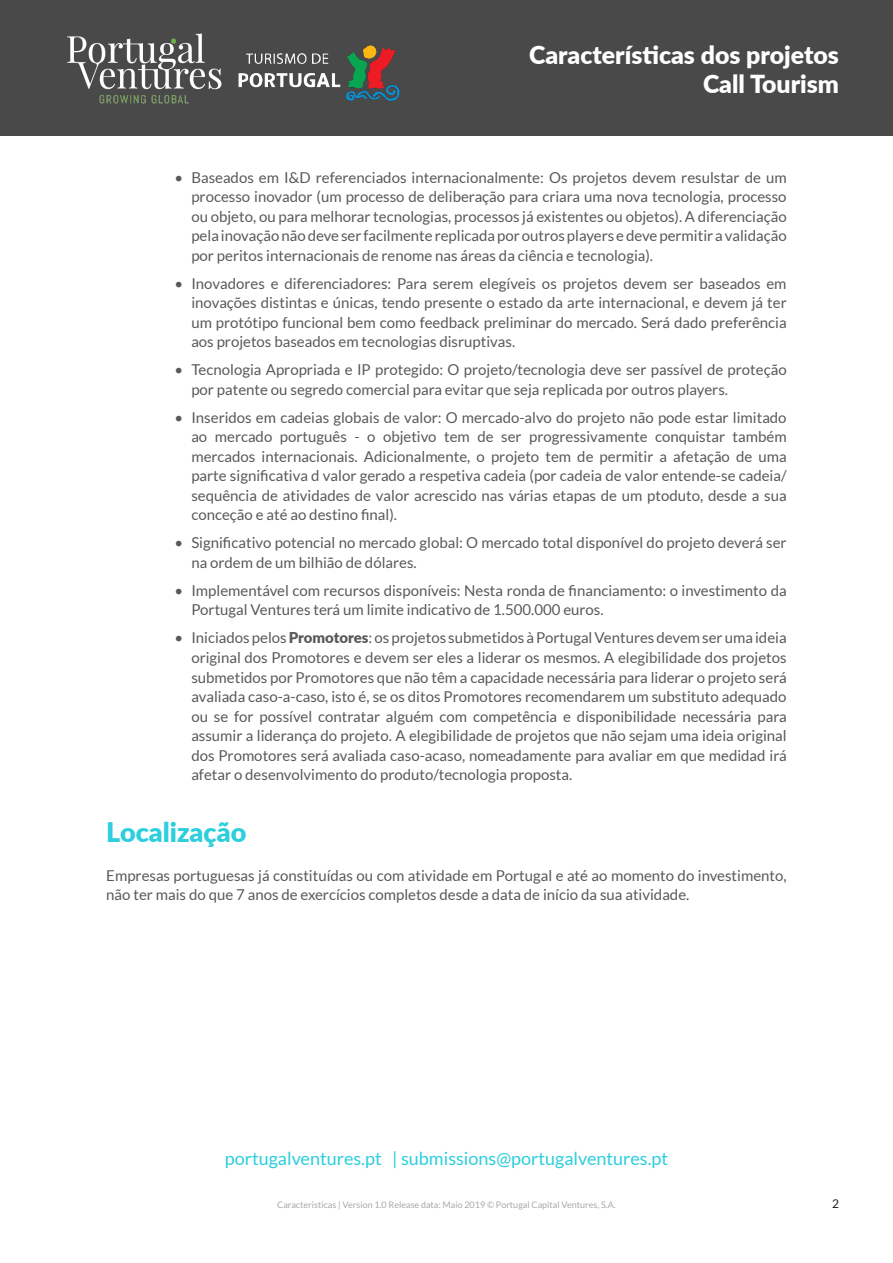
<style>
.page{position:relative;width:893px;height:1263px;background:#fff}
.page>*{position:absolute;margin:0;border:0;box-sizing:border-box;transform-origin:0 0}
.texto_PV{font:900 27px "Lato";color:#2dcedd}
.t1{font:900 24.9px/29.8px "Lato";color:#fff;text-align:right}
.t2{font:18px "Lato";color:#2dcedd}
.texto_PV-2{font:15px/19.5px "Lato";color:#595959;text-align:justify}
.t3{font:12px "Lato";color:#231f20}
.t4{font:9px "Lato";color:#a8a9ad}
.s1{font-weight:900}
</style>
<div class="page">
<div style="left:1px;top:1px;width:892px;height:135px;background:#494949"></div>
<img style="left:67px;top:33px;width:333px;height:71px">
<h2 class="t1" style="left:529px;top:38px;width:311px">Características dos projetos<br>Call Tourism</h2>
<p class="texto_PV-2" style="left:191px;top:168px;width:597px;text-indent:-17px">• Baseados em I&amp;D referenciados internacionalmente: Os projetos devem resulstar de um processo inovador (um processo de deliberação para criara uma nova tecnologia, processo ou objeto, ou para melhorar tecnologias, processos já existentes ou objetos). A diferenciação pela inovação não deve ser facilmente replicada por outros players e deve permitir a validação por peritos internacionais de renome nas áreas da ciência e tecnologia).</p>
<p class="texto_PV-2" style="left:191px;top:274px;width:597px;text-indent:-17px">• Inovadores e diferenciadores: Para serem elegíveis os projetos devem ser baseados em inovações distintas e únicas, tendo presente o estado da arte internacional, e devem já ter um protótipo funcional bem como feedback preliminar do mercado. Será dado preferência aos projetos baseados em tecnologias disruptivas.</p>
<p class="texto_PV-2" style="left:191px;top:360px;width:597px;text-indent:-17px">• Tecnologia Apropriada e IP protegido: O projeto/tecnologia deve ser passível de proteção por patente ou segredo comercial para evitar que seja replicada por outros players.</p>
<p class="texto_PV-2" style="left:191px;top:408px;width:597px;text-indent:-17px">• Inseridos em cadeias globais de valor: O mercado-alvo do projeto não pode estar limitado ao mercado português - o objetivo tem de ser progressivamente conquistar também mercados internacionais. Adicionalmente, o projeto tem de permitir a afetação de uma parte significativa d valor gerado a respetiva cadeia (por cadeia de valor entende-se cadeia/ sequência de atividades de valor acrescido nas várias etapas de um ptoduto, desde a sua conceção e até ao destino final).</p>
<p class="texto_PV-2" style="left:191px;top:533px;width:597px;text-indent:-17px">• Significativo potencial no mercado global: O mercado total disponível do projeto deverá ser na ordem de um bilhião de dólares.</p>
<p class="texto_PV-2" style="left:191px;top:581px;width:597px;text-indent:-17px">• Implementável com recursos disponíveis: Nesta ronda de financiamento: o investimento da<br>Portugal Ventures terá um limite indicativo de 1.500.000 euros.</p>
<p class="texto_PV-2" style="left:191px;top:628px;width:597px;text-indent:-17px">• Iniciados pelos <span class="s1">Promotores</span>: os projetos submetidos à Portugal Ventures devem ser uma ideia original dos Promotores e devem ser eles a liderar os mesmos. A elegibilidade dos projetos submetidos por Promotores que não têm a capacidade necessária para liderar o projeto será avaliada caso-a-caso, isto é, se os ditos Promotores recomendarem um substituto adequado ou se for possível contratar alguém com competência e disponibilidade necessária para assumir a liderança do projeto. A elegibilidade de projetos que não sejam uma ideia original dos Promotores será avaliada caso-acaso, nomeadamente para avaliar em que medidad irá afetar o desenvolvimento do produto/tecnologia proposta.</p>
<p class="texto_PV" style="left:106px;top:811px;width:142px">Localização</p>
<p class="texto_PV-2" style="left:106px;top:865px;width:682px">Empresas portuguesas já constituídas ou com atividade em Portugal e até ao momento do investimento, não ter mais do que 7 anos de exercícios completos desde a data de início da sua atividade.</p>
<p class="t2" style="left:225px;top:1148px;width:445px">portugalventures.pt | submissions@portugalventures.pt</p>
<p class="t4" style="left:277px;top:1200px;width:340px">Caracteristicas | Version 1.0 Release data: Maio 2019 © Portugal Capital Ventures, S.A.</p>
<p class="t3" style="left:832px;top:1197px;width:8px">2</p>
</div>
